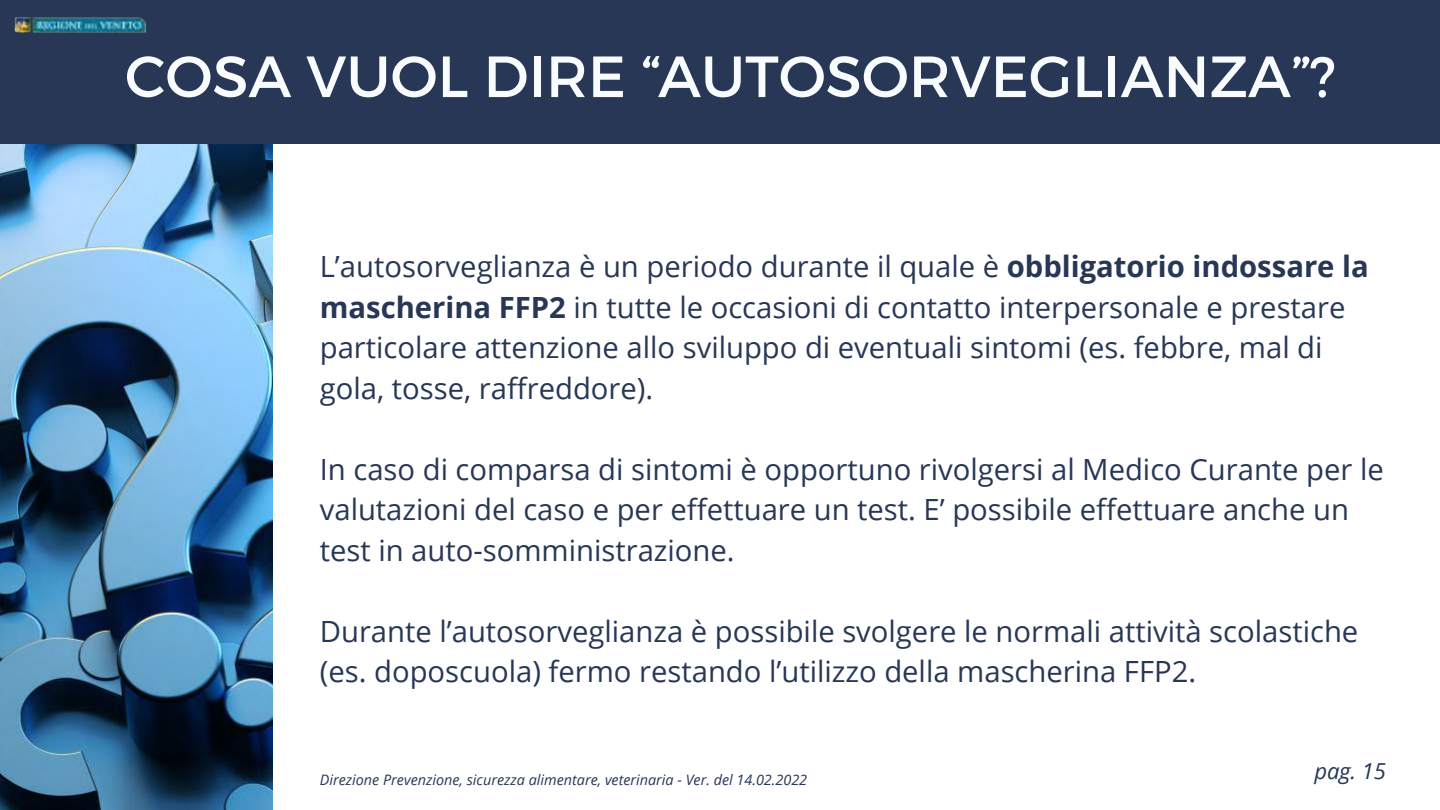
<style>
.page{position:relative;width:1440px;height:810px;background:#fff}
.page>*{position:absolute;margin:0;border:0;box-sizing:border-box;transform-origin:0 0}
.t1{font:58px "Montserrat";color:#f9fcff}
.t2{font:29.2px/40.5px "Open Sans";color:#273755}
.t3{font:italic 22px "Open Sans";color:#273755}
.t4{font:italic 14.4px "Open Sans";color:#273755}
.s1{font-weight:700}
</style>
<div class="page">
<div style="left:0;top:0;width:1440px;height:144px;background:#273755"></div>
<img style="left:0;top:144px;width:273px;height:666px">
<img style="left:14px;top:17px;width:132px;height:16px">
<h1 class="t1" style="left:125px;top:39px;width:1212px">COSA VUOL DIRE “AUTOSORVEGLIANZA”?</h1>
<p class="t2" style="left:320px;top:246px;width:1050px">L’autosorveglianza è un periodo durante il quale è <span class="s1">obbligatorio indossare la mascherina FFP2</span> in tutte le occasioni di contatto interpersonale e prestare particolare attenzione allo sviluppo di eventuali sintomi (es. febbre, mal di gola, tosse, raffreddore).</p>
<p class="t2" style="left:320px;top:448px;width:1066px">In caso di comparsa di sintomi è opportuno rivolgersi al Medico Curante per le valutazioni del caso e per effettuare un test. E’ possibile effettuare anche un test in auto-somministrazione.</p>
<p class="t2" style="left:320px;top:610px;width:1040px">Durante l’autosorveglianza è possibile svolgere le normali attività scolastiche (es. doposcuola) fermo restando l’utilizzo della mascherina FFP2.</p>
<p class="t4" style="left:320px;top:769px;width:489px">Direzione Prevenzione, sicurezza alimentare, veterinaria - Ver. del 14.02.2022</p>
<p class="t3" style="left:1315px;top:756px;width:73px">pag. 15</p>
</div>
